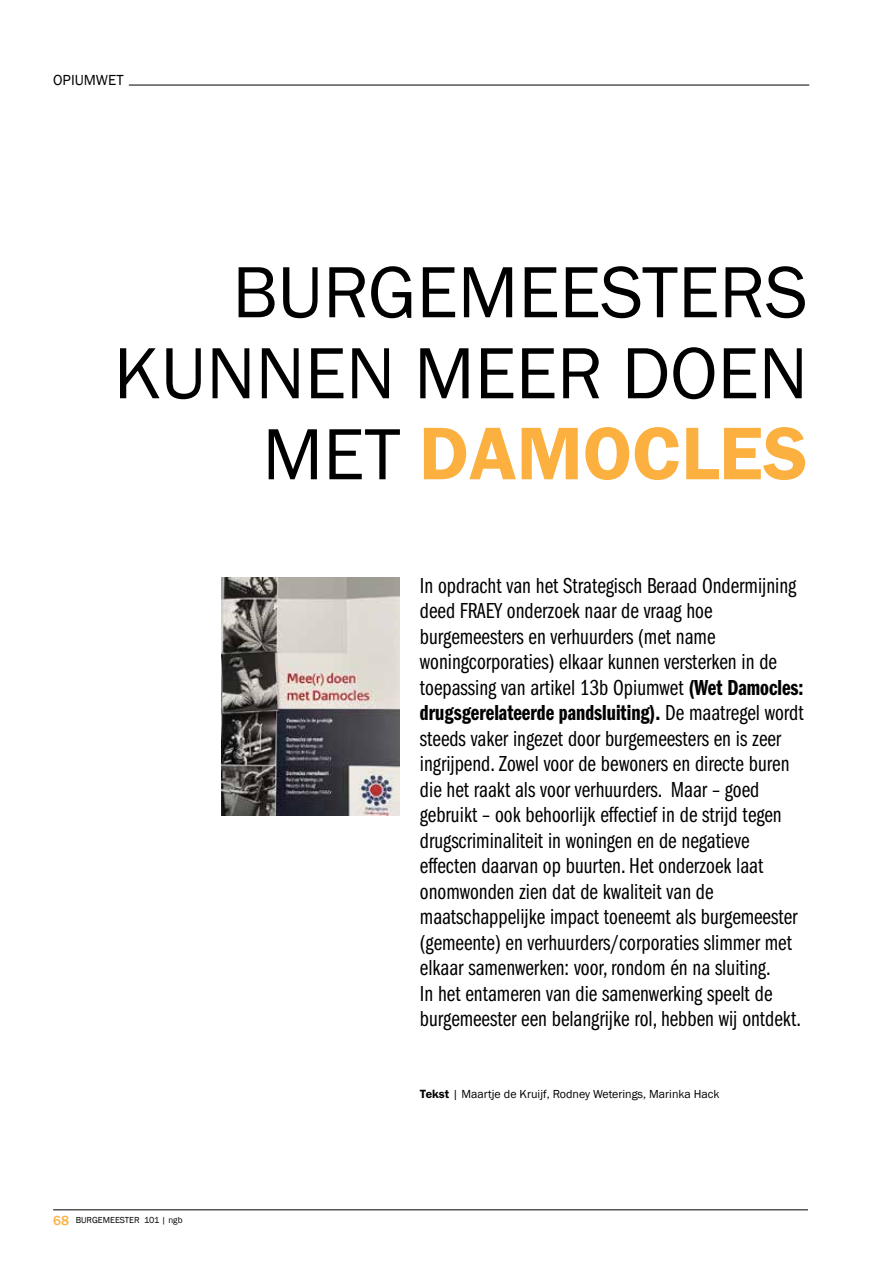
<style>
.page{position:relative;width:893px;height:1263px;background:#fff}
.page>*{position:absolute;margin:0;border:0;box-sizing:border-box;transform-origin:0 0}
.t1{font:75px/81px "Franklin Gothic";color:#000;text-align:right}
.t2{font:22.5px/25.5px "Franklin Gothic Book Cmpr";color:#000}
.t3{font:22.5px "Franklin Gothic Demi Cmpr";color:#000}
.t4{font:15px "Franklin Gothic";color:#000}
.t5{font:12px "Franklin Gothic";color:#000}
.t6{font:9px "Franklin Gothic";color:#000}
.s1{font-weight:600;color:#fbb040}
.s2{font-family:"Franklin Gothic Demi Cmpr"}
.s3{font-family:"Franklin Gothic Book Cmpr"}
.s4{font-weight:500;font-size:13.5px;color:#fbb040}
.s5{font-family:"ITC Franklin Gothic Std";font-weight:600}
</style>
<div class="page">
<hr style="left:53px;top:1209px;width:755px;height:1px;background:#000">
<hr style="left:129px;top:85px;width:680px;height:1px;background:#000">
<img style="left:221px;top:577px;width:179px;height:238px">
<p class="t4" style="left:53px;top:71px;width:72px">OPIUMWET</p>
<h1 class="t1" style="left:114px;top:250px;width:696px">BURGEMEESTERS<br>KUNNEN MEER DOEN<br>MET <span class="s1">DAMOCLES</span></h1>
<p class="t2" style="left:420px;top:573px;width:385px">In opdracht van het Strategisch Beraad Ondermijning deed FRAEY onderzoek naar de vraag hoe burgemeesters en verhuurders (met name woningcorporaties) elkaar kunnen versterken in de toepassing van artikel 13b Opiumwet <span class="s2">(Wet Damocles:</span></p>
<p class="t3" style="left:420px;top:701px;width:385px">drugsgerelateerde pandsluiting). <span class="s3">De maatregel wordt</span></p>
<p class="t2" style="left:420px;top:726px;width:383px">steeds vaker ingezet door burgemeesters en is zeer ingrijpend. Zowel voor de bewoners en directe buren die het raakt als voor verhuurders. Maar – goed gebruikt – ook behoorlijk effectief in de strijd tegen drugscriminaliteit in woningen en de negatieve effecten daarvan op buurten. Het onderzoek laat onomwonden zien dat de kwaliteit van de maatschappelijke impact toeneemt als burgemeester (gemeente) en verhuurders/corporaties slimmer met elkaar samenwerken: voor, rondom én na sluiting.<br>In het entameren van die samenwerking speelt de burgemeester een belangrijke rol, hebben wij ontdekt.</p>
<p class="t6" style="left:53px;top:1215px;width:131px"><span class="s4">68</span> BURGEMEESTER 101 | ngb</p>
<p class="t5" style="left:420px;top:1087px;width:301px"><span class="s5">Tekst</span> | Maartje de Kruijf, Rodney Weterings, Marinka Hack</p>
</div>
